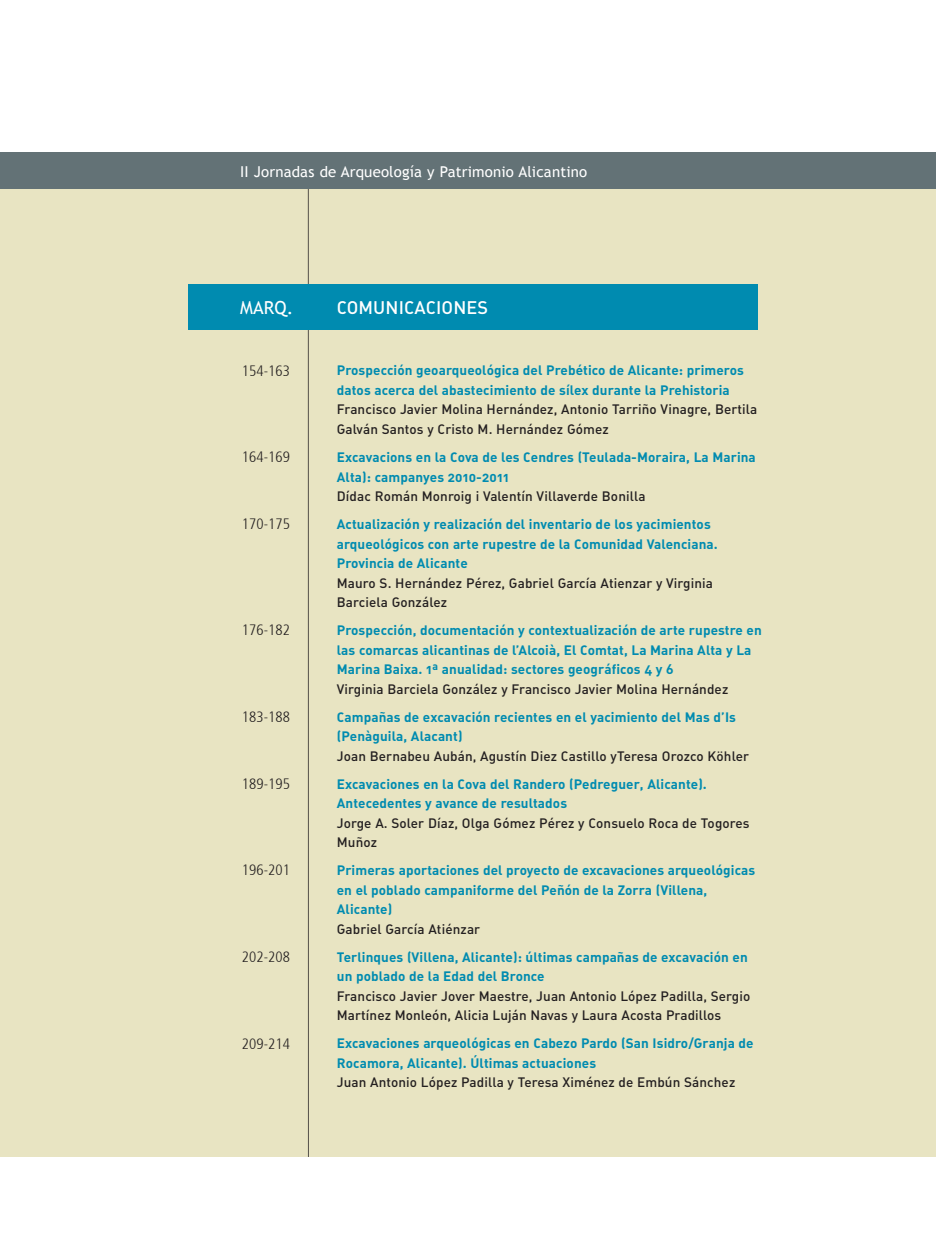
<style>
.page{position:relative;width:936px;height:1234px;background:#fff}
.page>*{position:absolute;margin:0;border:0;box-sizing:border-box;transform-origin:0 0}
.t1{font:18px "DIN Medium Alternate";letter-spacing:.01em;color:#fff}
.t2{font:18px "Trebuchet MS";color:#fff}
.t3{font:300 condensed 15px "Frutiger 47";letter-spacing:.005em;color:#231f20}
.t4{font:15px "Trebuchet MS";letter-spacing:.01em;color:#fff}
.t5{font:13.5px/19.5px "DIN Bold Alternate";letter-spacing:.005em;color:#008bb0}
.t6{font:13.5px/19.5px "DIN Medium Alternate";letter-spacing:.01em;color:#231f20}
</style>
<div class="page">
<div style="left:0;top:189px;width:935px;height:967px;background:#e8e4c2"></div>
<hr style="left:308px;top:189px;width:1px;height:967px;background:#231f20">
<div style="left:188px;top:284px;width:569px;height:45px;background:#008bb0"></div>
<div style="left:0;top:152px;width:935px;height:37px;background:#637276"></div>
<p class="t4" style="left:240px;top:162px;width:348px">II Jornadas de Arqueología y Patrimonio Alicantino</p>
<h1 class="t2" style="left:240px;top:296px;width:55px">MARQ.</h1>
<h1 class="t1" style="left:337px;top:295px;width:153px">COMUNICACIONES</h1>
<p class="t3" style="left:242px;top:362px;width:50px">154-163</p>
<p class="t3" style="left:242px;top:448px;width:50px">164-169</p>
<p class="t3" style="left:242px;top:515px;width:50px">170-175</p>
<p class="t3" style="left:242px;top:621px;width:50px">176-182</p>
<p class="t3" style="left:242px;top:708px;width:50px">183-188</p>
<p class="t3" style="left:242px;top:775px;width:50px">189-195</p>
<p class="t3" style="left:242px;top:861px;width:50px">196-201</p>
<p class="t3" style="left:242px;top:948px;width:50px">202-208</p>
<p class="t3" style="left:242px;top:1034px;width:50px">209-214</p>
<p class="t5" style="left:337px;top:360px;width:408px">Prospección geoarqueológica del Prebético de Alicante: primeros datos acerca del abastecimiento de sílex durante la Prehistoria</p>
<p class="t6" style="left:337px;top:399px;width:422px">Francisco Javier Molina Hernández, Antonio Tarriño Vinagre, Bertila<br>Galván Santos y Cristo M. Hernández Gómez</p>
<p class="t5" style="left:337px;top:446px;width:420px">Excavacions en la Cova de les Cendres (Teulada-Moraira, La Marina<br>Alta): campanyes 2010-2011</p>
<p class="t6" style="left:337px;top:486px;width:310px">Dídac Román Monroig i Valentín Villaverde Bonilla</p>
<p class="t5" style="left:337px;top:513px;width:382px">Actualización y realización del inventario de los yacimientos arqueológicos con arte rupestre de la Comunidad Valenciana.<br>Provincia de Alicante</p>
<p class="t6" style="left:337px;top:572px;width:378px">Mauro S. Hernández Pérez, Gabriel García Atienzar y Virginia<br>Barciela González</p>
<p class="t5" style="left:337px;top:619px;width:426px">Prospección, documentación y contextualización de arte rupestre en las comarcas alicantinas de l’Alcoià, El Comtat, La Marina Alta y La<br>Marina Baixa. 1ª anualidad: sectores geográficos 4 y 6</p>
<p class="t6" style="left:337px;top:678px;width:393px">Virginia Barciela González y Francisco Javier Molina Hernández</p>
<p class="t5" style="left:337px;top:706px;width:400px">Campañas de excavación recientes en el yacimiento del Mas d’Is (Penàguila, Alacant)</p>
<p class="t6" style="left:337px;top:745px;width:413px">Joan Bernabeu Aubán, Agustín Diez Castillo yTeresa Orozco Köhler</p>
<p class="t5" style="left:337px;top:773px;width:371px">Excavaciones en la Cova del Randero (Pedreguer, Alicante).<br>Antecedentes y avance de resultados</p>
<p class="t6" style="left:337px;top:812px;width:414px">Jorge A. Soler Díaz, Olga Gómez Pérez y Consuelo Roca de Togores<br>Muñoz</p>
<p class="t5" style="left:337px;top:859px;width:420px">Primeras aportaciones del proyecto de excavaciones arqueológicas en el poblado campaniforme del Peñón de la Zorra (Villena,<br>Alicante)</p>
<p class="t6" style="left:337px;top:918px;width:145px">Gabriel García Atiénzar</p>
<p class="t5" style="left:337px;top:946px;width:412px">Terlinques (Villena, Alicante): últimas campañas de excavación en un poblado de la Edad del Bronce</p>
<p class="t6" style="left:337px;top:985px;width:415px">Francisco Javier Jover Maestre, Juan Antonio López Padilla, Sergio<br>Martínez Monleón, Alicia Luján Navas y Laura Acosta Pradillos</p>
<p class="t5" style="left:337px;top:1032px;width:418px">Excavaciones arqueológicas en Cabezo Pardo (San Isidro/Granja de<br>Rocamora, Alicante). Últimas actuaciones</p>
<p class="t6" style="left:337px;top:1071px;width:400px">Juan Antonio López Padilla y Teresa Ximénez de Embún Sánchez</p>
</div>
